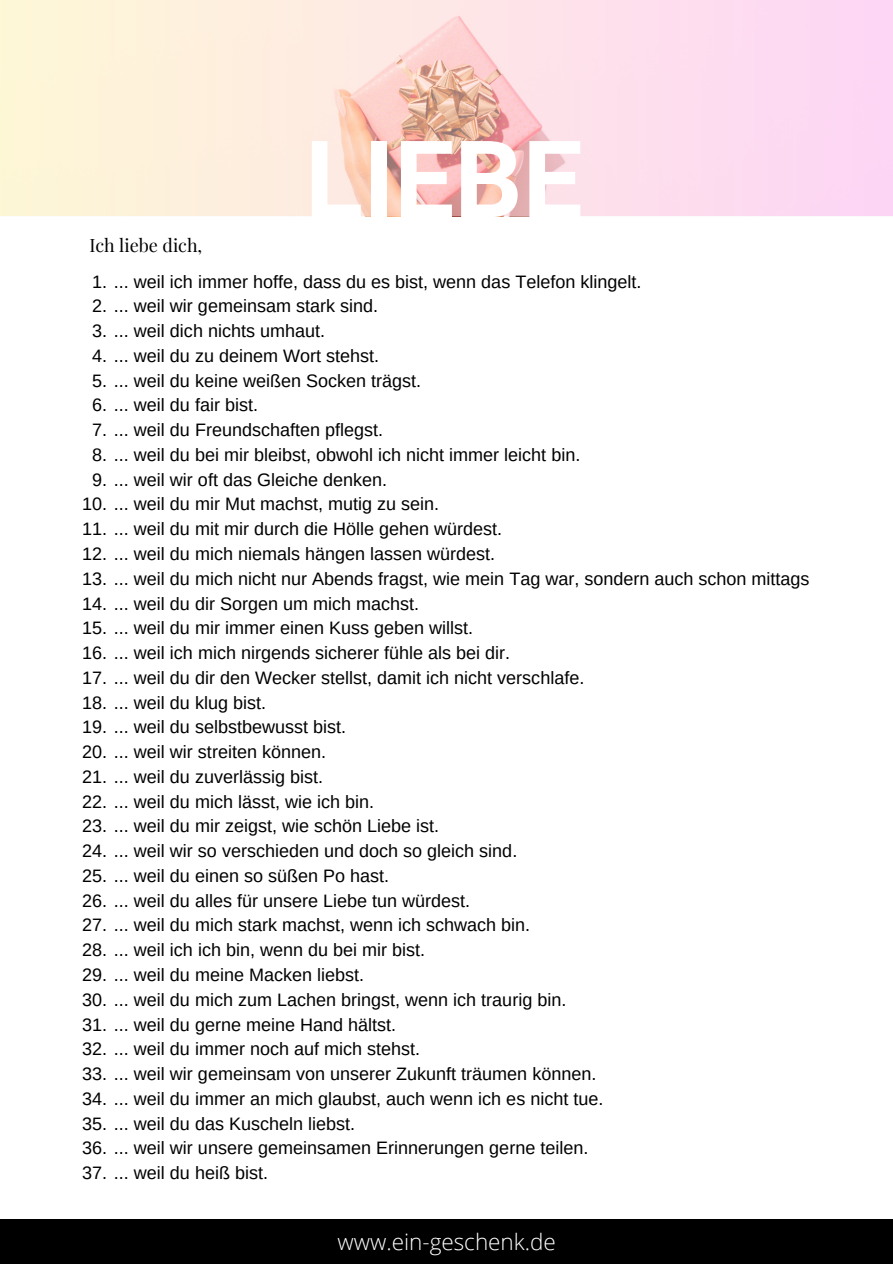
<style>
.page{position:relative;width:893px;height:1264px;background:#fff}
.page>*{position:absolute;margin:0;border:0;box-sizing:border-box;transform-origin:0 0}
.t1{font:700 106.95px "Roboto";color:#fff}
.t2{font:300 22.5px "Open Sans";color:#fff}
.t3{font:22.5px "Open Sans";color:#fff}
.t4{font:18px "Arimo";color:#000}
.t5{font:18px "Playfair Display";color:#000}
</style>
<div class="page">
<svg style="left:0;top:0;width:892px;height:216px;background:#fbdfdd"></svg>
<div style="left:0;top:1219px;width:892px;height:44px;background:#000"></div>
<p class="t5" style="left:89px;top:231px;width:114px">Ich liebe dich,</p>
<h1 class="t1" style="left:305px;top:104px;width:279px">LIEBE</h1>
<p class="t4" style="left:92px;top:270px;width:551px">1. ... weil ich immer hoffe, dass du es bist, wenn das Telefon klingelt.</p>
<p class="t4" style="left:92px;top:295px;width:287px">2. ... weil wir gemeinsam stark sind.</p>
<p class="t4" style="left:92px;top:319px;width:234px">3. ... weil dich nichts umhaut.</p>
<p class="t4" style="left:92px;top:344px;width:288px">4. ... weil du zu deinem Wort stehst.</p>
<p class="t4" style="left:92px;top:369px;width:330px">5. ... weil du keine weißen Socken trägst.</p>
<p class="t4" style="left:92px;top:394px;width:167px">6. ... weil du fair bist.</p>
<p class="t4" style="left:92px;top:418px;width:292px">7. ... weil du Freundschaften pflegst.</p>
<p class="t4" style="left:92px;top:443px;width:489px">8. ... weil du bei mir bleibst, obwohl ich nicht immer leicht bin.</p>
<p class="t4" style="left:92px;top:468px;width:296px">9. ... weil wir oft das Gleiche denken.</p>
<p class="t4" style="left:82px;top:493px;width:358px">10. ... weil du mir Mut machst, mutig zu sein.</p>
<p class="t4" style="left:82px;top:517px;width:421px">11. ... weil du mit mir durch die Hölle gehen würdest.</p>
<p class="t4" style="left:82px;top:542px;width:414px">12. ... weil du mich niemals hängen lassen würdest.</p>
<p class="t4" style="left:82px;top:567px;width:729px">13. ... weil du mich nicht nur Abends fragst, wie mein Tag war, sondern auch schon mittags</p>
<p class="t4" style="left:82px;top:592px;width:338px">14. ... weil du dir Sorgen um mich machst.</p>
<p class="t4" style="left:82px;top:616px;width:392px">15. ... weil du mir immer einen Kuss geben willst.</p>
<p class="t4" style="left:82px;top:641px;width:429px">16. ... weil ich mich nirgends sicherer fühle als bei dir.</p>
<p class="t4" style="left:82px;top:666px;width:503px">17. ... weil du dir den Wecker stellst, damit ich nicht verschlafe.</p>
<p class="t4" style="left:82px;top:691px;width:185px">18. ... weil du klug bist.</p>
<p class="t4" style="left:82px;top:715px;width:265px">19. ... weil du selbstbewusst bist.</p>
<p class="t4" style="left:82px;top:740px;width:245px">20. ... weil wir streiten können.</p>
<p class="t4" style="left:82px;top:765px;width:242px">21. ... weil du zuverlässig bist.</p>
<p class="t4" style="left:82px;top:790px;width:293px">22. ... weil du mich lässt, wie ich bin.</p>
<p class="t4" style="left:82px;top:814px;width:358px">23. ... weil du mir zeigst, wie schön Liebe ist.</p>
<p class="t4" style="left:82px;top:839px;width:436px">24. ... weil wir so verschieden und doch so gleich sind.</p>
<p class="t4" style="left:82px;top:864px;width:308px">25. ... weil du einen so süßen Po hast.</p>
<p class="t4" style="left:82px;top:889px;width:389px">26. ... weil du alles für unsere Liebe tun würdest.</p>
<p class="t4" style="left:82px;top:913px;width:449px">27. ... weil du mich stark machst, wenn ich schwach bin.</p>
<p class="t4" style="left:82px;top:938px;width:344px">28. ... weil ich ich bin, wenn du bei mir bist.</p>
<p class="t4" style="left:82px;top:963px;width:283px">29. ... weil du meine Macken liebst.</p>
<p class="t4" style="left:82px;top:988px;width:486px">30. ... weil du mich zum Lachen bringst, wenn ich traurig bin.</p>
<p class="t4" style="left:82px;top:1012px;width:315px">31. ... weil du gerne meine Hand hältst.</p>
<p class="t4" style="left:82px;top:1037px;width:339px">32. ... weil du immer noch auf mich stehst.</p>
<p class="t4" style="left:82px;top:1062px;width:516px">33. ... weil wir gemeinsam von unserer Zukunft träumen können.</p>
<p class="t4" style="left:82px;top:1087px;width:523px">34. ... weil du immer an mich glaubst, auch wenn ich es nicht tue.</p>
<p class="t4" style="left:82px;top:1111px;width:274px">35. ... weil du das Kuscheln liebst.</p>
<p class="t4" style="left:82px;top:1136px;width:508px">36. ... weil wir unsere gemeinsamen Erinnerungen gerne teilen.</p>
<p class="t4" style="left:82px;top:1161px;width:187px">37. ... weil du heiß bist.</p>
<p class="t2" style="left:345px;top:1222px;width:220px">www.ein-geschenk.de</p>
<p class="t3" style="left:329px;top:1222px;width:230px">w w.ein-geschenk.de</p>
</div>
